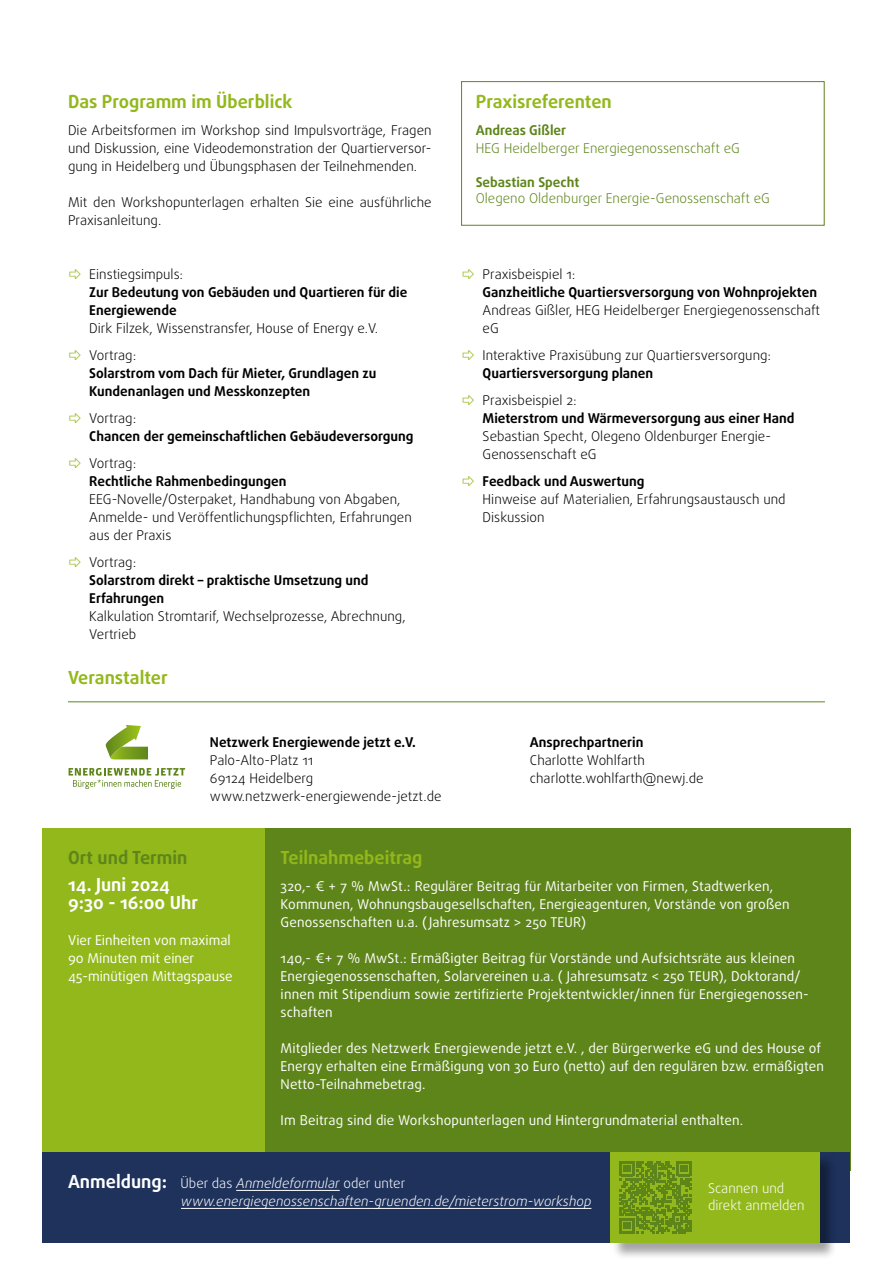
<style>
.page{position:relative;width:893px;height:1263px;background:#fff}
.page>*{position:absolute;margin:0;border:0;box-sizing:border-box;transform-origin:0 0}
.t1{font:700 18px "Daxline OT";color:#93b81b}
.t2{font:700 18px/18px "Daxline OT";color:#fff}
.t3{font:700 18px "Daxline OT";color:#5e851a}
.t4{font:300 13.5px/18px "Daxline OT";color:#000}
.t5{font:13.5px/18px "Daxline OT";letter-spacing:.01em;color:#fff}
.t6{font:700 13.5px/18px "Daxline OT";color:#000}
.t7{font:italic 300 13.5px/18px "Daxline OT";color:#fff}
.t8{font:300 13.5px "Daxline OT";color:#5e851a}
.t9{font:700 13.5px "Daxline OT";color:#5e851a}
.t10{font:300 13.5px/16.5px "Daxline OT";color:#fff}
.s1{font-weight:300;color:#93b81b}
.s2{font-weight:300}
.s3{color:#93b81b}
.s4{font-weight:700}
.s5{font-weight:700;font-style:normal;font-size:18px}
.s6{font-style:normal}
</style>
<div class="page">
<div style="left:265px;top:828px;width:585px;height:343px;background:#5e851a"></div>
<div style="left:43px;top:828px;width:222px;height:334px;background:#93b81b"></div>
<div style="left:43px;top:1152px;width:807px;height:90px;background:#1e325c"></div>
<hr style="left:236px;top:1190px;width:104px;height:1px;background:#fff">
<hr style="left:181px;top:1208px;width:410px;height:1px;background:#fff">
<svg style="left:105px;top:725px;width:43px;height:34px"></svg>
<svg style="left:69px;top:768px;width:116px;height:21px"></svg>
<hr style="left:68px;top:701px;width:757px;height:1px;background:#5e851a">
<div style="left:461px;top:81px;width:363px;height:144px;border:1px solid #5e851a"></div>
<div style="left:611px;top:1153px;width:226px;height:106px;background:#000;opacity:.36"></div>
<div style="left:611px;top:1152px;width:209px;height:90px;background:#93b81b"></div>
<svg style="left:619px;top:1161px;width:73px;height:72px"></svg>
<h1 class="t1" style="left:68px;top:90px;width:226px">Das Programm im Überblick</h1>
<p class="t4" style="left:68px;top:121px;width:365px;text-align:justify">Die Arbeitsformen im Workshop sind Impulsvorträge, Fragen und Diskussion, eine Videodemonstration der Quartierversor&shy;gung in Heidelberg und Übungsphasen der Teilnehmenden.</p>
<p class="t4" style="left:68px;top:193px;width:365px">Mit den Workshopunterlagen erhalten Sie eine ausführliche<br>Praxisanleitung.</p>
<p class="t6" style="left:89px;top:265px;width:320px;text-indent:-21px"><span class="s1">⇨</span> <span class="s2">Einstiegsimpuls:<br></span>Zur Bedeutung von Gebäuden und Quartieren für die<br>Energiewende</p>
<p class="t4" style="left:68px;top:315px;width:312px;line-height:27px;text-indent:21px">Dirk Filzek, Wissenstransfer, House of Energy e.V. <span class="s3">⇨</span> Vortrag:</p>
<p class="t6" style="left:89px;top:364px;width:289px">Solarstrom vom Dach für Mieter, Grundlagen zu<br>Kundenanlagen und Messkonzepten</p>
<p class="t6" style="left:89px;top:409px;width:326px;text-indent:-21px"><span class="s1">⇨</span> <span class="s2">Vortrag:<br></span>Chancen der gemeinschaftlichen Gebäudeversorgung</p>
<p class="t6" style="left:89px;top:454px;width:199px;text-indent:-21px"><span class="s1">⇨</span> <span class="s2">Vortrag:<br></span>Rechtliche Rahmenbedingungen</p>
<p class="t4" style="left:89px;top:490px;width:324px">EEG-Novelle/Osterpaket, Handhabung von Abgaben,<br>Anmelde- und Veröffentlichungspflichten, Erfahrungen aus der Praxis</p>
<p class="t6" style="left:89px;top:553px;width:281px;text-indent:-21px"><span class="s1">⇨</span> <span class="s2">Vortrag:<br></span>Solarstrom direkt – praktische Umsetzung und<br>Erfahrungen</p>
<p class="t4" style="left:89px;top:607px;width:318px">Kalkulation Stromtarif, Wechselprozesse, Abrechnung,<br>Vertrieb</p>
<h1 class="t1" style="left:68px;top:666px;width:101px">Veranstalter</h1>
<p class="t6" style="left:210px;top:733px;width:207px">Netzwerk Energiewende jetzt e.V.</p>
<p class="t4" style="left:210px;top:751px;width:233px">Palo-Alto-Platz 11<br>69124 Heidelberg www.netzwerk-energiewende-jetzt.de</p>
<h1 class="t1" style="left:476px;top:90px;width:138px">Praxisreferenten</h1>
<p class="t9" style="left:476px;top:121px;width:92px">Andreas Gißler</p>
<p class="t8" style="left:476px;top:139px;width:266px">HEG Heidelberger Energiegenossenschaft eG</p>
<p class="t9" style="left:476px;top:173px;width:105px">Sebastian Specht</p>
<p class="t8" style="left:476px;top:189px;width:296px">Olegeno Oldenburger Energie-Genossenschaft eG</p>
<p class="t6" style="left:483px;top:265px;width:336px;text-indent:-21px"><span class="s1">⇨</span> <span class="s2">Praxisbeispiel 1:<br></span>Ganzheitliche Quartiersversorgung von Wohnprojekten</p>
<p class="t4" style="left:483px;top:301px;width:339px">Andreas Gißler, HEG Heidelberger Energiegenossenschaft eG</p>
<p class="t4" style="left:483px;top:346px;width:290px;text-indent:-21px"><span class="s3">⇨</span> Interaktive Praxisübung zur Quartiersversorgung:<br><span class="s4">Quartiersversorgung planen</span></p>
<p class="t6" style="left:483px;top:391px;width:313px;text-indent:-21px"><span class="s1">⇨</span> <span class="s2">Praxisbeispiel 2:<br></span>Mieterstrom und Wärmeversorgung aus einer Hand</p>
<p class="t4" style="left:483px;top:427px;width:290px">Sebastian Specht, Olegeno Oldenburger Energie-<br>Genossenschaft eG</p>
<p class="t4" style="left:483px;top:472px;width:304px;text-indent:-21px"><span class="s3">⇨</span> <span class="s4">Feedback und Auswertung<br></span>Hinweise auf Materialien, Erfahrungsaustausch und<br>Diskussion</p>
<p class="t6" style="left:530px;top:733px;width:115px">Ansprechpartnerin</p>
<p class="t4" style="left:530px;top:751px;width:175px">Charlotte Wohlfarth charlotte.wohlfarth@newj.de</p>
<h1 class="t3" style="left:68px;top:846px;width:121px">Ort und Termin</h1>
<h1 class="t2" style="left:68px;top:876px;width:132px">14. Juni 2024<br>9:30 - 16:00 Uhr</h1>
<p class="t5" style="left:68px;top:931px;width:166px">Vier Einheiten von maximal<br>90 Minuten mit einer<br>45-minütigen Mittagspause</p>
<h1 class="t1" style="left:281px;top:846px;width:143px">Teilnahmebeitrag</h1>
<p class="t5" style="left:281px;top:877px;width:511px">320,- € + 7 % MwSt.: Regulärer Beitrag für Mitarbeiter von Firmen, Stadtwerken,<br>Kommunen, Wohnungsbaugesellschaften, Energieagenturen, Vorstände von großen<br>Genossenschaften u.a. ( Jahresumsatz &gt; 250 TEUR)</p>
<p class="t5" style="left:281px;top:949px;width:529px">140,- €+ 7 % MwSt.: Ermäßigter Beitrag für Vorstände und Aufsichtsräte aus kleinen Energiegenossenschaften, Solarvereinen u.a. ( Jahresumsatz &lt; 250 TEUR), Doktorand/ innen mit Stipendium sowie zertifizierte Projektentwickler/innen für Energiegenossen&shy;schaften</p>
<p class="t5" style="left:281px;top:1039px;width:545px">Mitglieder des Netzwerk Energiewende jetzt e.V. , der Bürgerwerke eG und des House of<br>Energy erhalten eine Ermäßigung von 30 Euro (netto) auf den regulären bzw. ermäßigten<br>Netto-Teilnahmebetrag.</p>
<p class="t5" style="left:281px;top:1111px;width:464px">Im Beitrag sind die Workshopunterlagen und Hintergrundmaterial enthalten.</p>
<p class="t7" style="left:181px;top:1174px;width:412px;text-indent:-113px"><span class="s5">Anmeldung:</span> <span class="s6">Über das</span> Anmeldeformular <span class="s6">oder unter </span>www.energiegenossenschaften-gruenden.de/mieterstrom-workshop</p>
<p class="t10" style="left:708px;top:1180px;width:98px">Scannen und direkt anmelden</p>
</div>
